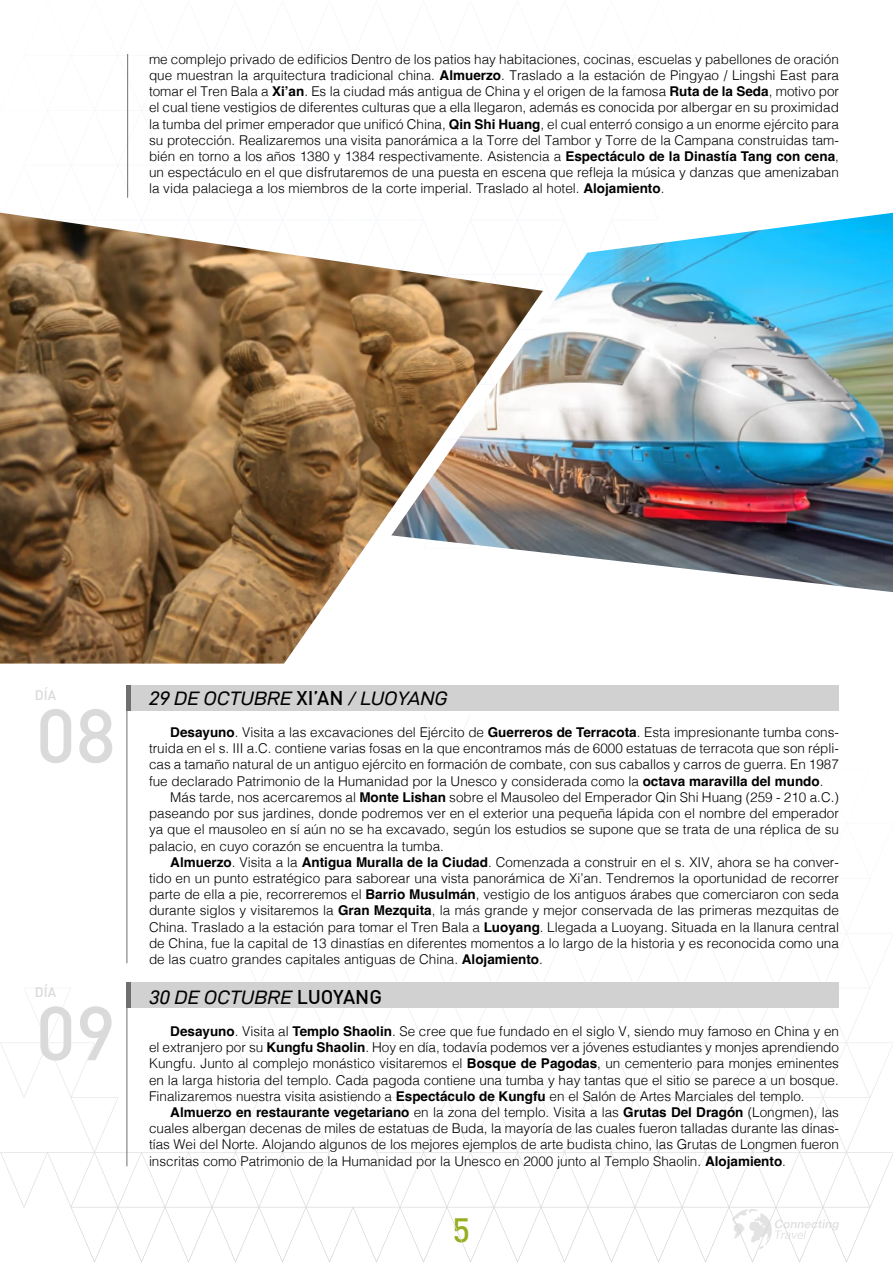
<style>
.page{position:relative;width:893px;height:1263px;background:#fff}
.page>*{position:absolute;margin:0;border:0;box-sizing:border-box;transform-origin:0 0}
.t1{font:500 75px "DIN";color:#dadada}
.t2{font:500 33px "DIN";color:#97ae22}
.t3{font:19.5px "D DIN Exp Italic";color:#000}
.t4{font:300 13.5px/16.2px "Helvetica";color:#000;text-align:justify}
.t5{font:500 13.5px "DIN";color:#dadada}
.s1{font-weight:700}
.s2{font-family:"DIN";font-weight:500}
</style>
<div class="page">
<svg style="left:0;top:715px;width:893px;height:548px"></svg>
<svg style="left:423px;top:715px;width:48px;height:55px"></svg>
<div style="left:127px;top:685px;width:712px;height:26px;background:#d1d1d1"></div>
<hr style="left:126px;top:685px;width:4px;height:26px;background:#706f6f">
<hr style="left:127px;top:685px;width:1px;height:278px;background:#706f6f">
<div style="left:127px;top:983px;width:712px;height:25px;background:#d1d1d1"></div>
<hr style="left:126px;top:983px;width:4px;height:25px;background:#706f6f">
<hr style="left:127px;top:983px;width:1px;height:183px;background:#706f6f">
<img style="left:543px;top:213px;width:350px;height:379px">
<img style="left:0;top:213px;width:543px;height:451px">
<hr style="left:127px;top:54px;width:1px;height:144px;background:#706f6f">
<p class="t4" style="left:149px;top:50px;width:692px">me complejo privado de edificios Dentro de los patios hay habitaciones, cocinas, escuelas y pabellones de oración que muestran la arquitectura tradicional china. <span class="s1">Almuerzo</span>. Traslado a la estación de Pingyao / Lingshi East para tomar el Tren Bala a <span class="s1">Xi’an</span>. Es la ciudad más antigua de China y el origen de la famosa <span class="s1">Ruta de la Seda</span>, motivo por el cual tiene vestigios de diferentes culturas que a ella llegaron, además es conocida por albergar en su proximidad la tumba del primer emperador que unificó China, <span class="s1">Qin Shi Huang</span>, el cual enterró consigo a un enorme ejército para su protección. Realizaremos una visita panorámica a la Torre del Tambor y Torre de la Campana construidas tam&shy;bién en torno a los años 1380 y 1384 respectivamente. Asistencia a <span class="s1">Espectáculo de la Dinastía Tang con cena</span>, un espectáculo en el que disfrutaremos de una puesta en escena que refleja la música y danzas que amenizaban la vida palaciega a los miembros de la corte imperial. Traslado al hotel. <span class="s1">Alojamiento</span>.</p>
<p class="t5" style="left:35px;top:686px;width:23px">DÍA</p>
<h1 class="t1" style="left:36px;top:688px;width:81px">08</h1>
<p class="t5" style="left:35px;top:984px;width:23px">DÍA</p>
<h1 class="t1" style="left:36px;top:985px;width:81px">09</h1>
<h3 class="t3" style="left:149px;top:687px;width:300px">29 DE OCTUBRE <span class="s2">XI’AN</span> / LUOYANG</h3>
<p class="t4" style="left:149px;top:723px;width:691px;text-indent:21px"><span class="s1">Desayuno</span>. Visita a las excavaciones del Ejército de <span class="s1">Guerreros de Terracota</span>. Esta impresionante tumba cons&shy;truida en el s. III a.C. contiene varias fosas en la que encontramos más de 6000 estatuas de terracota que son répli&shy;cas a tamaño natural de un antiguo ejército en formación de combate, con sus caballos y carros de guerra. En 1987 fue declarado Patrimonio de la Humanidad por la Unesco y considerada como la <span class="s1">octava maravilla del mundo</span>.</p>
<p class="t4" style="left:149px;top:788px;width:691px;text-indent:21px">Más tarde, nos acercaremos al <span class="s1">Monte Lishan</span> sobre el Mausoleo del Emperador Qin Shi Huang (259 - 210 a.C.) paseando por sus jardines, donde podremos ver en el exterior una pequeña lápida con el nombre del emperador ya que el mausoleo en sí aún no se ha excavado, según los estudios se supone que se trata de una réplica de su palacio, en cuyo corazón se encuentra la tumba.</p>
<p class="t4" style="left:149px;top:853px;width:691px;text-indent:21px"><span class="s1">Almuerzo</span>. Visita a la <span class="s1">Antigua Muralla de la Ciudad</span>. Comenzada a construir en el s. XIV, ahora se ha conver&shy;tido en un punto estratégico para saborear una vista panorámica de Xi’an. Tendremos la oportunidad de recorrer parte de ella a pie, recorreremos el <span class="s1">Barrio Musulmán</span>, vestigio de los antiguos árabes que comerciaron con seda durante siglos y visitaremos la <span class="s1">Gran Mezquita</span>, la más grande y mejor conservada de las primeras mezquitas de China. Traslado a la estación para tomar el Tren Bala a <span class="s1">Luoyang</span>. Llegada a Luoyang. Situada en la llanura central de China, fue la capital de 13 dinastías en diferentes momentos a lo largo de la historia y es reconocida como una de las cuatro grandes capitales antiguas de China. <span class="s1">Alojamiento</span>.</p>
<h3 class="t3" style="left:149px;top:986px;width:234px">30 DE OCTUBRE <span class="s2">LUOYANG</span></h3>
<p class="t4" style="left:149px;top:1022px;width:691px;text-indent:21px"><span class="s1">Desayuno</span>. Visita al <span class="s1">Templo Shaolin</span>. Se cree que fue fundado en el siglo V, siendo muy famoso en China y en el extranjero por su <span class="s1">Kungfu Shaolin</span>. Hoy en día, todavía podemos ver a jóvenes estudiantes y monjes aprendiendo Kungfu. Junto al complejo monástico visitaremos el <span class="s1">Bosque de Pagodas</span>, un cementerio para monjes eminentes en la larga historia del templo. Cada pagoda contiene una tumba y hay tantas que el sitio se parece a un bosque.<br>Finalizaremos nuestra visita asistiendo a <span class="s1">Espectáculo de Kungfu</span> en el Salón de Artes Marciales del templo.</p>
<p class="t4" style="left:149px;top:1103px;width:691px;text-indent:21px"><span class="s1">Almuerzo en restaurante vegetariano</span> en la zona del templo. Visita a las <span class="s1">Grutas Del Dragón</span> (Longmen), las cuales albergan decenas de miles de estatuas de Buda, la mayoría de las cuales fueron talladas durante las dinas&shy;tías Wei del Norte. Alojando algunos de los mejores ejemplos de arte budista chino, las Grutas de Longmen fueron inscritas como Patrimonio de la Humanidad por la Unesco en 2000 junto al Templo Shaolin. <span class="s1">Alojamiento</span>.</p>
<h2 class="t2" style="left:453px;top:1209px;width:19px">5</h2>
</div>
